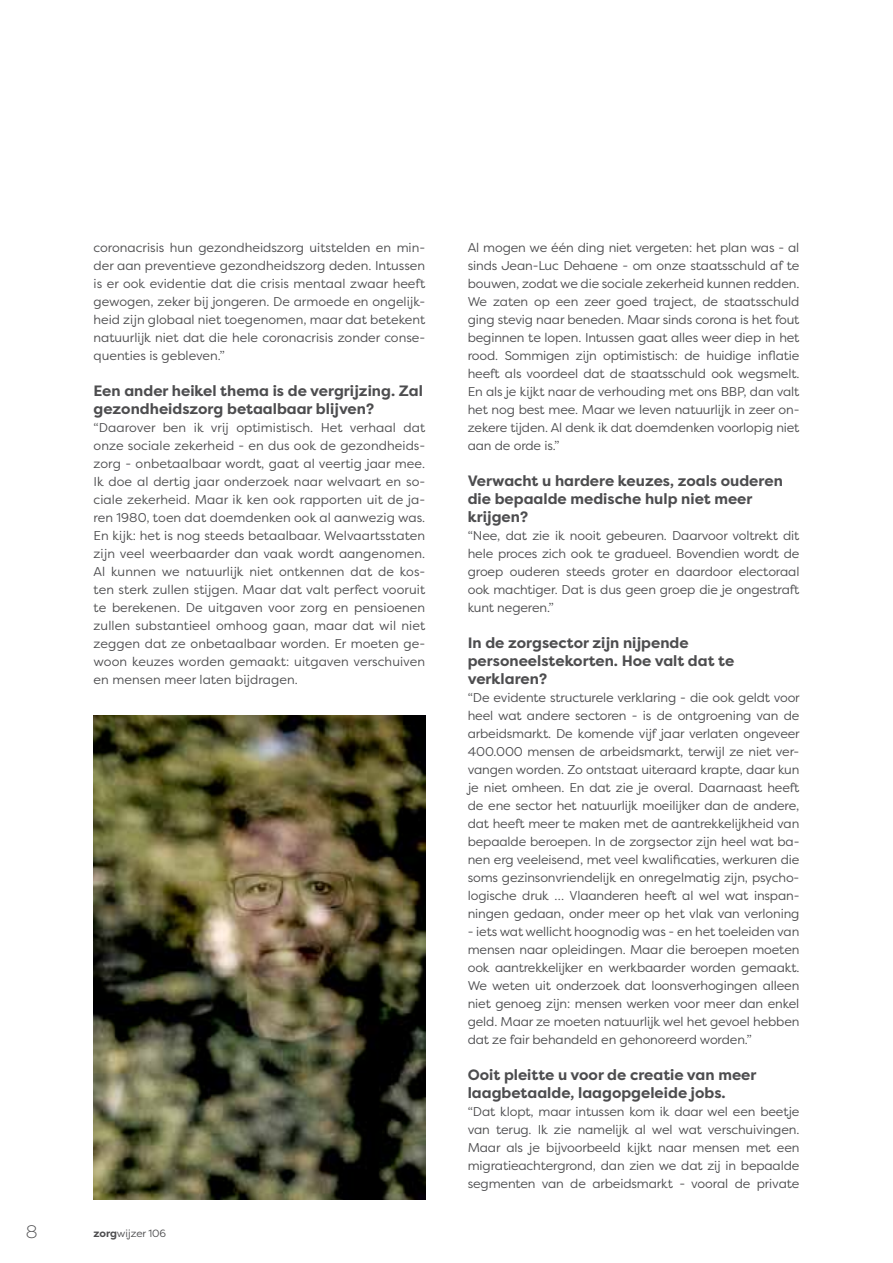
<style>
.page{position:relative;width:893px;height:1263px;background:#fff}
.page>*{position:absolute;margin:0;border:0;box-sizing:border-box;transform-origin:0 0}
.t1{font:300 18px "Filson Pro";color:#4d4d4f}
.t2{font:700 15px/18px "Filson Pro";color:#4d4d4f}
.t3{font:12.75px/18px "Filson Pro";letter-spacing:-.01em;color:#4d4d4f;text-align:justify}
.t4{font:10.5px "Filson Pro";letter-spacing:-.01em;color:#4d4d4f}
.s1{font-weight:700}
</style>
<div class="page">
<img style="left:94px;top:715px;width:331px;height:484px">
<p class="t3" style="left:94px;top:238px;width:333px">coronacrisis hun gezondheidszorg uitstelden en min&shy;der aan preventieve gezondheidszorg deden. Intussen is er ook evidentie dat die crisis mentaal zwaar heeft gewogen, zeker bij jongeren. De armoede en ongelijk&shy;heid zijn globaal niet toegenomen, maar dat betekent natuurlijk niet dat die hele coronacrisis zonder conse&shy;quenties is gebleven.”</p>
<p class="t2" style="left:94px;top:382px;width:331px">Een ander heikel thema is de vergrijzing. Zal gezondheidszorg betaalbaar blijven?</p>
<p class="t3" style="left:94px;top:418px;width:333px">“Daarover ben ik vrij optimistisch. Het verhaal dat onze sociale zekerheid - en dus ook de gezondheids&shy;zorg - onbetaalbaar wordt, gaat al veertig jaar mee.<br>Ik doe al dertig jaar onderzoek naar welvaart en so&shy;ciale zekerheid. Maar ik ken ook rapporten uit de ja&shy;ren 1980, toen dat doemdenken ook al aanwezig was.<br>En kijk: het is nog steeds betaalbaar. Welvaartsstaten zijn veel weerbaarder dan vaak wordt aangenomen.<br>Al kunnen we natuurlijk niet ontkennen dat de kos&shy;ten sterk zullen stijgen. Maar dat valt perfect vooruit te berekenen. De uitgaven voor zorg en pensioenen zullen substantieel omhoog gaan, maar dat wil niet zeggen dat ze onbetaalbaar worden. Er moeten ge&shy;woon keuzes worden gemaakt: uitgaven verschuiven en mensen meer laten bijdragen.</p>
<h1 class="t1" style="left:26px;top:1220px;width:13px">8</h1>
<p class="t4" style="left:94px;top:1227px;width:74px"><span class="s1">zorg</span>wijzer 106</p>
<p class="t3" style="left:468px;top:238px;width:333px">Al mogen we één ding niet vergeten: het plan was - al sinds Jean-Luc Dehaene - om onze staatsschuld af te bouwen, zodat we die sociale zekerheid kunnen redden.<br>We zaten op een zeer goed traject, de staatsschuld ging stevig naar beneden. Maar sinds corona is het fout beginnen te lopen. Intussen gaat alles weer diep in het rood. Sommigen zijn optimistisch: de huidige inflatie heeft als voordeel dat de staatsschuld ook wegsmelt.<br>En als je kijkt naar de verhouding met ons BBP, dan valt het nog best mee. Maar we leven natuurlijk in zeer on&shy;zekere tijden. Al denk ik dat doemdenken voorlopig niet aan de orde is.”</p>
<p class="t2" style="left:468px;top:472px;width:317px">Verwacht u hardere keuzes, zoals ouderen die bepaalde medische hulp niet meer krijgen?</p>
<p class="t3" style="left:468px;top:526px;width:333px">“Nee, dat zie ik nooit gebeuren. Daarvoor voltrekt dit hele proces zich ook te gradueel. Bovendien wordt de groep ouderen steeds groter en daardoor electoraal ook machtiger. Dat is dus geen groep die je ongestraft kunt negeren.”</p>
<p class="t2" style="left:468px;top:634px;width:268px">In de zorgsector zijn nijpende personeelstekorten. Hoe valt dat te verklaren?</p>
<p class="t3" style="left:468px;top:688px;width:333px">“De evidente structurele verklaring - die ook geldt voor heel wat andere sectoren - is de ontgroening van de arbeidsmarkt. De komende vijf jaar verlaten ongeveer 400.000 mensen de arbeidsmarkt, terwijl ze niet ver&shy;vangen worden. Zo ontstaat uiteraard krapte, daar kun je niet omheen. En dat zie je overal. Daarnaast heeft de ene sector het natuurlijk moeilijker dan de andere, dat heeft meer te maken met de aantrekkelijkheid van bepaalde beroepen. In de zorgsector zijn heel wat ba&shy;nen erg veeleisend, met veel kwalificaties, werkuren die soms gezinsonvriendelijk en onregelmatig zijn, psycho&shy;logische druk … Vlaanderen heeft al wel wat inspan&shy;ningen gedaan, onder meer op het vlak van verloning</p>
<p class="t3" style="left:468px;top:922px;width:333px">- iets wat wellicht hoognodig was - en het toeleiden van mensen naar opleidingen. Maar die beroepen moeten ook aantrekkelijker en werkbaarder worden gemaakt.<br>We weten uit onderzoek dat loonsverhogingen alleen niet genoeg zijn: mensen werken voor meer dan enkel geld. Maar ze moeten natuurlijk wel het gevoel hebben dat ze fair behandeld en gehonoreerd worden.”</p>
<p class="t2" style="left:468px;top:1066px;width:290px">Ooit pleitte u voor de creatie van meer laagbetaalde, laagopgeleide jobs.</p>
<p class="t3" style="left:468px;top:1102px;width:333px">“Dat klopt, maar intussen kom ik daar wel een beetje van terug. Ik zie namelijk al wel wat verschuivingen.<br>Maar als je bijvoorbeeld kijkt naar mensen met een migratieachtergrond, dan zien we dat zij in bepaalde segmenten van de arbeidsmarkt - vooral de private</p>
</div>
